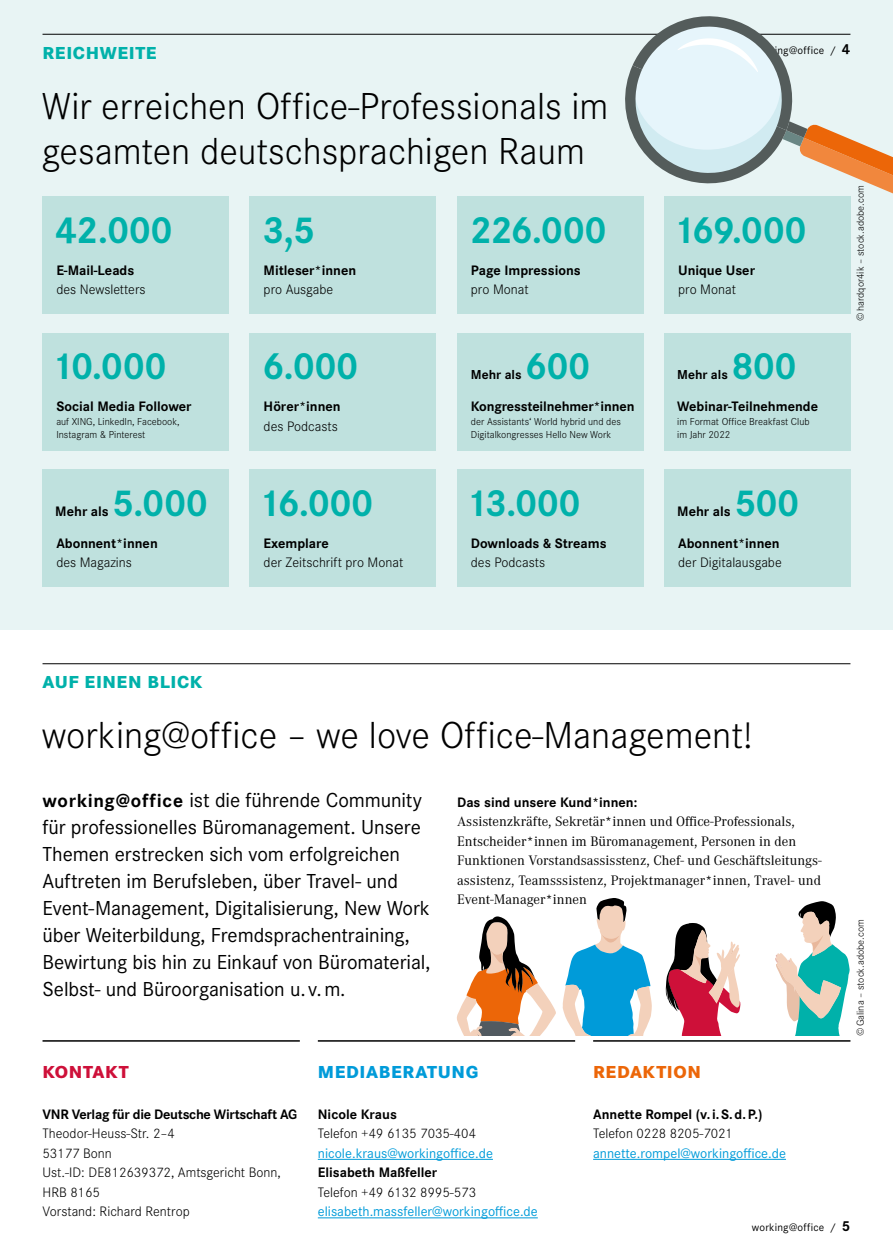
<style>
.page{position:relative;width:893px;height:1259px;background:#fff}
.page>*{position:absolute;margin:0;border:0;box-sizing:border-box;transform-origin:0 0}
.t1{font:300 39px/45px "Corporate S";color:#000}
.t2{font:700 39px "Corporate S";letter-spacing:-.01em;color:#00b1aa}
.t3{font:21px/27px "Corporate S";letter-spacing:-.005em;color:#000}
.t4{font:800 18px "Corporate S";letter-spacing:.035em;color:#00b1aa}
.t5{font:800 18px "Corporate S";letter-spacing:.035em;color:#009bd9}
.t6{font:800 18px "Corporate S";letter-spacing:.035em;color:#ec6608}
.t7{font:800 18px "Corporate S";letter-spacing:.035em;color:#ce1039}
.t8{font:300 14.25px/19.5px "Corporate S";color:#000}
.t9{font:700 14.25px "Corporate S";color:#000}
.t10{font:14.25px/19.5px "Corporate A";color:#000}
.t11{font:14.25px "Corporate S";color:#009bd9}
.t12{font:700 14.25px "Corporate S";letter-spacing:-.02em;color:#000}
.t13{font:700 13.5px "Corporate S";color:#000}
.t14{font:11.25px "Corporate S";letter-spacing:.015em;color:#000}
.t15{font:300 10.5px/13.5px "Corporate S";color:#000}
.s1{font-weight:700;font-size:15px}
.s2{font-weight:700;font-size:19.5px}
</style>
<div class="page">
<div style="left:0;top:0;width:893px;height:629px;background:#e8f4f4"></div>
<svg style="left:775px;top:901px;width:75px;height:135px"></svg>
<svg style="left:665px;top:923px;width:75px;height:113px"></svg>
<svg style="left:457px;top:916px;width:99px;height:120px"></svg>
<svg style="left:563px;top:898px;width:89px;height:138px"></svg>
<hr style="left:43px;top:34px;width:807px;height:1px;background:#000">
<div style="left:43px;top:197px;width:186px;height:117px;background:#bfe1de"></div>
<div style="left:43px;top:333px;width:186px;height:117px;background:#bfe1de"></div>
<div style="left:43px;top:470px;width:186px;height:117px;background:#bfe1de"></div>
<div style="left:250px;top:197px;width:186px;height:117px;background:#bfe1de"></div>
<div style="left:250px;top:333px;width:186px;height:117px;background:#bfe1de"></div>
<div style="left:250px;top:470px;width:186px;height:117px;background:#bfe1de"></div>
<div style="left:457px;top:197px;width:186px;height:117px;background:#bfe1de"></div>
<div style="left:457px;top:333px;width:186px;height:117px;background:#bfe1de"></div>
<div style="left:457px;top:470px;width:186px;height:117px;background:#bfe1de"></div>
<div style="left:664px;top:197px;width:186px;height:117px;background:#bfe1de"></div>
<div style="left:664px;top:333px;width:186px;height:117px;background:#bfe1de"></div>
<div style="left:664px;top:470px;width:186px;height:117px;background:#bfe1de"></div>
<hr style="left:43px;top:663px;width:807px;height:1px;background:#000">
<hr style="left:318px;top:1158px;width:175px;height:1px;background:#009bd9">
<hr style="left:318px;top:1217px;width:220px;height:1px;background:#009bd9">
<hr style="left:593px;top:1158px;width:193px;height:1px;background:#009bd9">
<hr style="left:43px;top:1040px;width:257px;height:1px;background:#000">
<hr style="left:318px;top:1040px;width:257px;height:1px;background:#000">
<hr style="left:593px;top:1040px;width:257px;height:1px;background:#000">
<svg style="left:620px;top:16px;width:273px;height:197px"></svg>
<p class="t4" style="left:43px;top:40px;width:116px">REICHWEITE</p>
<p class="t14" style="left:752px;top:43px;width:100px">working@office / <span class="s1">4</span></p>
<h1 class="t1" style="left:42px;top:82px;width:568px">Wir erreichen Office-Professionals im gesamten deutschsprachigen Raum</h1>
<h1 class="t2" style="left:55px;top:203px;width:119px">42.000</h1>
<p class="t9" style="left:56px;top:260px;width:80px">E-Mail-Leads</p>
<p class="t8" style="left:56px;top:279px;width:91px">des Newsletters</p>
<h1 class="t2" style="left:51px;top:339px;width:117px">10.000</h1>
<p class="t9" style="left:56px;top:397px;width:137px">Social Media Follower</p>
<p class="t15" style="left:56px;top:414px;width:125px">auf XING, LinkedIn, Facebook,<br>Instagram &amp; Pinterest</p>
<h1 class="t2" style="left:112px;top:476px;width:97px">5.000</h1>
<p class="t9" style="left:56px;top:533px;width:103px">Abonnent*innen</p>
<p class="t8" style="left:56px;top:552px;width:77px">des Magazins</p>
<p class="t9" style="left:55px;top:501px;width:55px">Mehr als</p>
<h1 class="t2" style="left:263px;top:203px;width:54px">3,5</h1>
<p class="t9" style="left:264px;top:260px;width:94px">Mitleser*innen</p>
<p class="t8" style="left:264px;top:279px;width:71px">pro Ausgabe</p>
<h1 class="t2" style="left:263px;top:339px;width:97px">6.000</h1>
<p class="t9" style="left:264px;top:397px;width:79px">Hörer*innen</p>
<p class="t8" style="left:264px;top:416px;width:76px">des Podcasts</p>
<h1 class="t2" style="left:258px;top:476px;width:117px">16.000</h1>
<p class="t9" style="left:264px;top:533px;width:67px">Exemplare</p>
<p class="t8" style="left:264px;top:552px;width:141px">der Zeitschrift pro Monat</p>
<h1 class="t2" style="left:470px;top:203px;width:138px">226.000</h1>
<p class="t9" style="left:471px;top:260px;width:111px">Page Impressions</p>
<p class="t8" style="left:471px;top:279px;width:59px">pro Monat</p>
<h1 class="t2" style="left:525px;top:339px;width:67px">600</h1>
<p class="t9" style="left:471px;top:397px;width:165px">Kongressteilnehmer*innen</p>
<p class="t15" style="left:471px;top:414px;width:151px">der Assistants‘ World hybrid und des<br>Digitalkongresses Hello New Work</p>
<p class="t13" style="left:471px;top:365px;width:52px">Mehr als</p>
<h1 class="t2" style="left:466px;top:476px;width:117px">13.000</h1>
<p class="t9" style="left:471px;top:533px;width:137px">Downloads &amp; Streams</p>
<p class="t8" style="left:471px;top:552px;width:76px">des Podcasts</p>
<h1 class="t2" style="left:673px;top:203px;width:135px">169.000</h1>
<p class="t9" style="left:678px;top:260px;width:78px">Unique User</p>
<p class="t8" style="left:678px;top:279px;width:59px">pro Monat</p>
<h1 class="t2" style="left:731px;top:339px;width:67px">800</h1>
<p class="t9" style="left:677px;top:397px;width:142px">Webinar-Teilnehmende</p>
<p class="t15" style="left:677px;top:414px;width:134px">im Format Office Breakfast Club im Jahr 2022</p>
<p class="t13" style="left:677px;top:365px;width:52px">Mehr als</p>
<h1 class="t2" style="left:734px;top:476px;width:67px">500</h1>
<p class="t9" style="left:678px;top:533px;width:103px">Abonnent*innen</p>
<p class="t8" style="left:678px;top:552px;width:105px">der Digitalausgabe</p>
<p class="t9" style="left:677px;top:501px;width:55px">Mehr als</p>
<p class="t15" style="left:853px;top:321px;width:137px;rotate:-90deg">©hardqor4ik – stock.adobe.com</p>
<p class="t4" style="left:43px;top:670px;width:161px">AUF EINEN BLICK</p>
<h1 class="t1" style="left:42px;top:711px;width:712px">working@office – we love Office-Management!</h1>
<p class="t3" style="left:43px;top:785px;width:389px"><span class="s2">working@office</span> ist die führende Community für professionelles Büromanagement. Unsere Themen erstrecken sich vom erfolgreichen Auftreten im Berufsleben, über Travel- und Event-Management, Digitalisierung, New Work über Weiterbildung, Fremdsprachentraining, Bewirtung bis hin zu Einkauf von Büromaterial, Selbst- und Büroorganisation u. v.m.</p>
<p class="t9" style="left:457px;top:792px;width:182px">Das sind unsere Kund*innen:</p>
<p class="t10" style="left:457px;top:811px;width:366px">Assistenzkräfte, Sekretär*innen und Office-Professionals, Entscheider*innen im Büromanagement, Personen in den Funktionen Vorstandsassisstenz, Chef- und Geschäftsleitungs&shy;assistenz, Teamsssistenz, Projektmanager*innen, Travel- und Event-Manager*innen</p>
<p class="t7" style="left:43px;top:1059px;width:88px">KONTAKT</p>
<p class="t5" style="left:318px;top:1059px;width:162px">MEDIABERATUNG</p>
<p class="t6" style="left:593px;top:1059px;width:109px">REDAKTION</p>
<p class="t15" style="left:853px;top:1036px;width:118px;rotate:-90deg">©Galina – stock.adobe.com</p>
<p class="t12" style="left:43px;top:1104px;width:256px">VNR Verlag für die Deutsche Wirtschaft AG</p>
<p class="t8" style="left:43px;top:1123px;width:240px">Theodor-Heuss-Str. 2–4<br>53177 Bonn<br>Ust.-ID: DE812639372, Amtsgericht Bonn,<br>HRB 8165<br>Vorstand: Richard Rentrop</p>
<p class="t9" style="left:318px;top:1104px;width:81px">Nicole Kraus</p>
<p class="t8" style="left:318px;top:1123px;width:160px">Telefon +49 6135 7035-404</p>
<p class="t11" style="left:318px;top:1143px;width:177px">nicole.kraus@workingoffice.de</p>
<p class="t9" style="left:318px;top:1162px;width:121px">Elisabeth Maßfeller</p>
<p class="t8" style="left:318px;top:1182px;width:160px">Telefon +49 6132 8995-573</p>
<p class="t11" style="left:318px;top:1202px;width:221px">elisabeth.massfeller@workingoffice.de</p>
<p class="t9" style="left:593px;top:1104px;width:171px">Annette Rompel (v.i.S.d.P.)</p>
<p class="t8" style="left:593px;top:1123px;width:141px">Telefon 0228 8205-7021</p>
<p class="t11" style="left:593px;top:1143px;width:194px">annette.rompel@workingoffice.de</p>
<p class="t14" style="left:752px;top:1219px;width:100px">working@office / <span class="s1">5</span></p>
</div>
